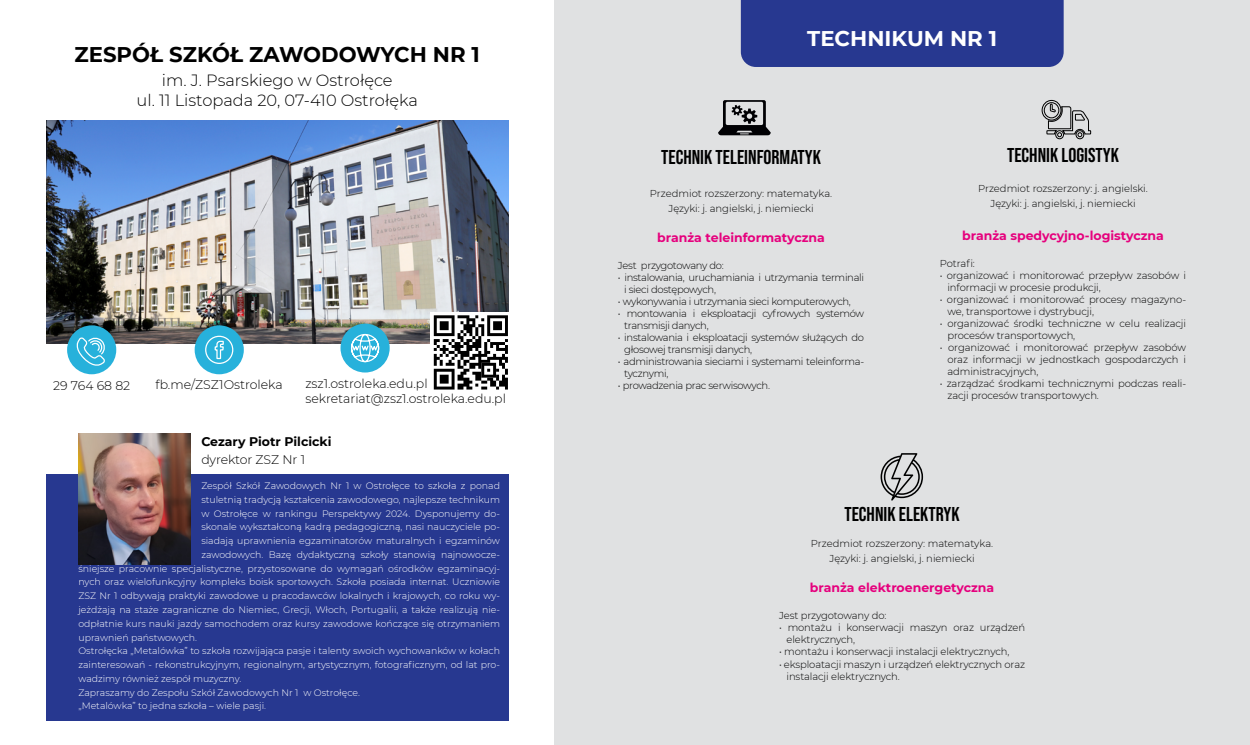
<style>
.page{position:relative;width:1250px;height:745px;background:#fff}
.page>*{position:absolute;margin:0;border:0;box-sizing:border-box;transform-origin:0 0}
.t1{font:700 21.25px "Montserrat";color:#000}
.t2{font:700 21.25px "Montserrat";color:#fff}
.t3{font:20px "Bebas Neue";color:#000}
.t4{font:300 16.25px/20px "Montserrat";color:#000;text-align:center}
.t5{font:300 12.5px/15px "Montserrat";color:#000}
.t6{font:700 12.5px "Montserrat";color:#e6007d}
.t7{font:700 12.5px "Montserrat";color:#000}
.t8{font:300 10px/12px "Montserrat";letter-spacing:-.01em;color:#000}
.t9{font:300 10px/12px "Montserrat";letter-spacing:-.03em;color:#000}
.t10{font:300 9.38px "Montserrat";color:#fff}
</style>
<div class="page">
<div style="left:46px;top:474px;width:462px;height:246px;background:#273890"></div>
<img style="left:46px;top:120px;width:462px;height:223px">
<div style="left:67px;top:325px;width:49px;height:49px;background:#27b1db;border-radius:50%"></div>
<svg style="left:74px;top:337px;width:31px;height:31px"></svg>
<div style="left:195px;top:325px;width:49px;height:49px;background:#27b1db;border-radius:50%"></div>
<svg style="left:205px;top:335px;width:29px;height:29px"></svg>
<svg style="left:431px;top:312px;width:77px;height:78px"></svg>
<svg style="left:434px;top:315px;width:74px;height:74px"></svg>
<div style="left:555px;top:0;width:695px;height:744px;background:#e0e1e2"></div>
<div style="left:741px;top:0;width:323px;height:67px;background:#273890"></div>
<img style="left:78px;top:433px;width:113px;height:131px">
<div style="left:341px;top:323px;width:49px;height:49px;background:#27b1db;border-radius:50%"></div>
<svg style="left:351px;top:333px;width:29px;height:29px"></svg>
<svg style="left:881px;top:453px;width:42px;height:47px"></svg>
<svg style="left:1041px;top:100px;width:50px;height:39px"></svg>
<svg style="left:718px;top:100px;width:53px;height:35px"></svg>
<h1 class="t1" style="left:75px;top:39px;width:407px">ZESPÓŁ SZKÓŁ ZAWODOWYCH NR 1</h1>
<h3 class="t4" style="left:137px;top:70px;width:283px">im. J. Psarskiego w Ostrołęce<br>ul. 11 Listopada 20, 07-410 Ostrołęka</h3>
<h3 class="t5" style="left:53px;top:378px;width:79px">29 764 68 82</h3>
<h3 class="t5" style="left:156px;top:377px;width:129px">fb.me/ZSZ1Ostroleka</h3>
<h3 class="t5" style="left:305px;top:375px;width:202px">zsz1.ostroleka.edu.pl sekretariat@zsz1.ostroleka.edu.pl</h3>
<h3 class="t7" style="left:201px;top:432px;width:132px">Cezary Piotr Pilcicki</h3>
<h3 class="t5" style="left:201px;top:451px;width:105px">dyrektor ZSZ Nr 1</h3>
<p class="t10" style="left:201px;top:479px;width:300px">Zespół Szkół Zawodowych Nr 1 w Ostrołęce to szkoła z ponad</p>
<p class="t10" style="left:201px;top:493px;width:300px">stuletnią tradycją kształcenia zawodowego, najlepsze technikum</p>
<p class="t10" style="left:201px;top:506px;width:300px">w Ostrołęce w rankingu Perspektywy 2024. Dysponujemy do-</p>
<p class="t10" style="left:201px;top:520px;width:300px">skonale wykształconą kadrą pedagogiczną, nasi nauczyciele po-</p>
<p class="t10" style="left:201px;top:534px;width:300px">siadają uprawnienia egzaminatorów maturalnych i egzaminów</p>
<p class="t10" style="left:201px;top:548px;width:300px">zawodowych. Bazę dydaktyczną szkoły stanowią najnowocze-</p>
<p class="t10" style="left:78px;top:561px;width:423px">śniejsze pracownie specjalistyczne, przystosowane do wymagań ośrodków egzaminacyj-</p>
<p class="t10" style="left:78px;top:575px;width:423px">nych oraz wielofunkcyjny kompleks boisk sportowych. Szkoła posiada internat. Uczniowie</p>
<p class="t10" style="left:78px;top:589px;width:423px">ZSZ Nr 1 odbywają praktyki zawodowe u pracodawców lokalnych i krajowych, co roku wy-</p>
<p class="t10" style="left:78px;top:603px;width:423px">jeżdżają na staże zagraniczne do Niemiec, Grecji, Włoch, Portugalii, a także realizują nie-</p>
<p class="t10" style="left:78px;top:616px;width:423px">odpłatnie kurs nauki jazdy samochodem oraz kursy zawodowe kończące się otrzymaniem</p>
<p class="t10" style="left:78px;top:630px;width:120px">uprawnień państwowych.</p>
<p class="t10" style="left:78px;top:644px;width:423px">Ostrołęcka „Metalówka” to szkoła rozwijająca pasje i talenty swoich wychowanków w kołach</p>
<p class="t10" style="left:78px;top:658px;width:423px">zainteresowań - rekonstrukcyjnym, regionalnym, artystycznym, fotograficznym, od lat pro-</p>
<p class="t10" style="left:78px;top:671px;width:164px">wadzimy również zespół muzyczny.</p>
<p class="t10" style="left:78px;top:685px;width:283px">Zapraszamy do Zespołu Szkół Zawodowych Nr 1 w Ostrołęce.</p>
<p class="t10" style="left:78px;top:699px;width:189px">„Metalówka” to jedna szkoła – wiele pasji.</p>
<h1 class="t2" style="left:807px;top:23px;width:191px">TECHNIKUM NR 1</h1>
<h2 class="t3" style="left:661px;top:145px;width:161px">TECHNIK TELEINFORMATYK</h2>
<p class="t8" style="left:650px;top:185px;width:184px;line-height:15px;text-align:center">Przedmiot rozszerzony: matematyka.<br>Języki: j. angielski, j. niemiecki</p>
<h3 class="t6" style="left:657px;top:228px;width:169px">branża teleinformatyczna</h3>
<p class="t9" style="left:618px;top:259px;width:107px">Jest przygotowany do:</p>
<p class="t9" style="left:624px;top:271px;width:241px;text-indent:-6px">• instalowania, uruchamiania i utrzymania terminali i sieci dostępowych,</p>
<p class="t9" style="left:618px;top:295px;width:234px">• wykonywania i utrzymania sieci komputerowych,</p>
<p class="t9" style="left:624px;top:307px;width:241px;text-indent:-6px">• montowania i eksploatacji cyfrowych systemów transmisji danych,</p>
<p class="t9" style="left:624px;top:331px;width:241px;text-indent:-6px">• instalowania i eksploatacji systemów służących do głosowej transmisji danych,</p>
<p class="t9" style="left:624px;top:355px;width:241px;text-indent:-6px">• administrowania sieciami i systemami teleinforma&shy;tycznymi,</p>
<p class="t9" style="left:618px;top:379px;width:154px">• prowadzenia prac serwisowych.</p>
<h2 class="t3" style="left:1007px;top:144px;width:113px">TECHNIK LOGISTYK</h2>
<p class="t8" style="left:978px;top:181px;width:171px;line-height:15px;text-align:center">Przedmiot rozszerzony: j. angielski.<br>Języki: j. angielski, j. niemiecki</p>
<h3 class="t6" style="left:962px;top:226px;width:203px">branża spedycyjno-logistyczna</h3>
<p class="t8" style="left:940px;top:257px;width:36px">Potrafi:</p>
<p class="t8" style="left:947px;top:269px;width:240px;text-indent:-8px">• organizować i monitorować przepływ zasobów i informacji w procesie produkcji,</p>
<p class="t8" style="left:947px;top:293px;width:240px;text-indent:-8px">• organizować i monitorować procesy magazyno&shy;we, transportowe i dystrybucji,</p>
<p class="t8" style="left:947px;top:317px;width:240px;text-indent:-8px">• organizować środki techniczne w celu realizacji procesów transportowych,</p>
<p class="t8" style="left:947px;top:341px;width:240px;text-align:justify;text-indent:-8px">• organizować i monitorować przepływ zasobów oraz informacji w jednostkach gospodarczych i administracyjnych,</p>
<p class="t8" style="left:947px;top:377px;width:240px;text-indent:-8px">• zarządzać środkami technicznymi podczas reali&shy;zacji procesów transportowych.</p>
<h2 class="t3" style="left:844px;top:502px;width:117px">TECHNIK ELEKTRYK</h2>
<p class="t8" style="left:811px;top:535px;width:184px;line-height:15px;text-align:center">Przedmiot rozszerzony: matematyka.<br>Języki: j. angielski, j. niemiecki</p>
<h3 class="t6" style="left:810px;top:578px;width:186px">branża elektroenergetyczna</h3>
<p class="t8" style="left:779px;top:609px;width:109px">Jest przygotowany do:</p>
<p class="t8" style="left:787px;top:621px;width:240px;text-indent:-8px">• montażu i konserwacji maszyn oraz urządzeń elektrycznych,</p>
<p class="t8" style="left:779px;top:645px;width:232px">• montażu i konserwacji instalacji elektrycznych,</p>
<p class="t8" style="left:787px;top:657px;width:240px;text-indent:-8px">• eksploatacji maszyn i urządzeń elektrycznych oraz instalacji elektrycznych.</p>
</div>
